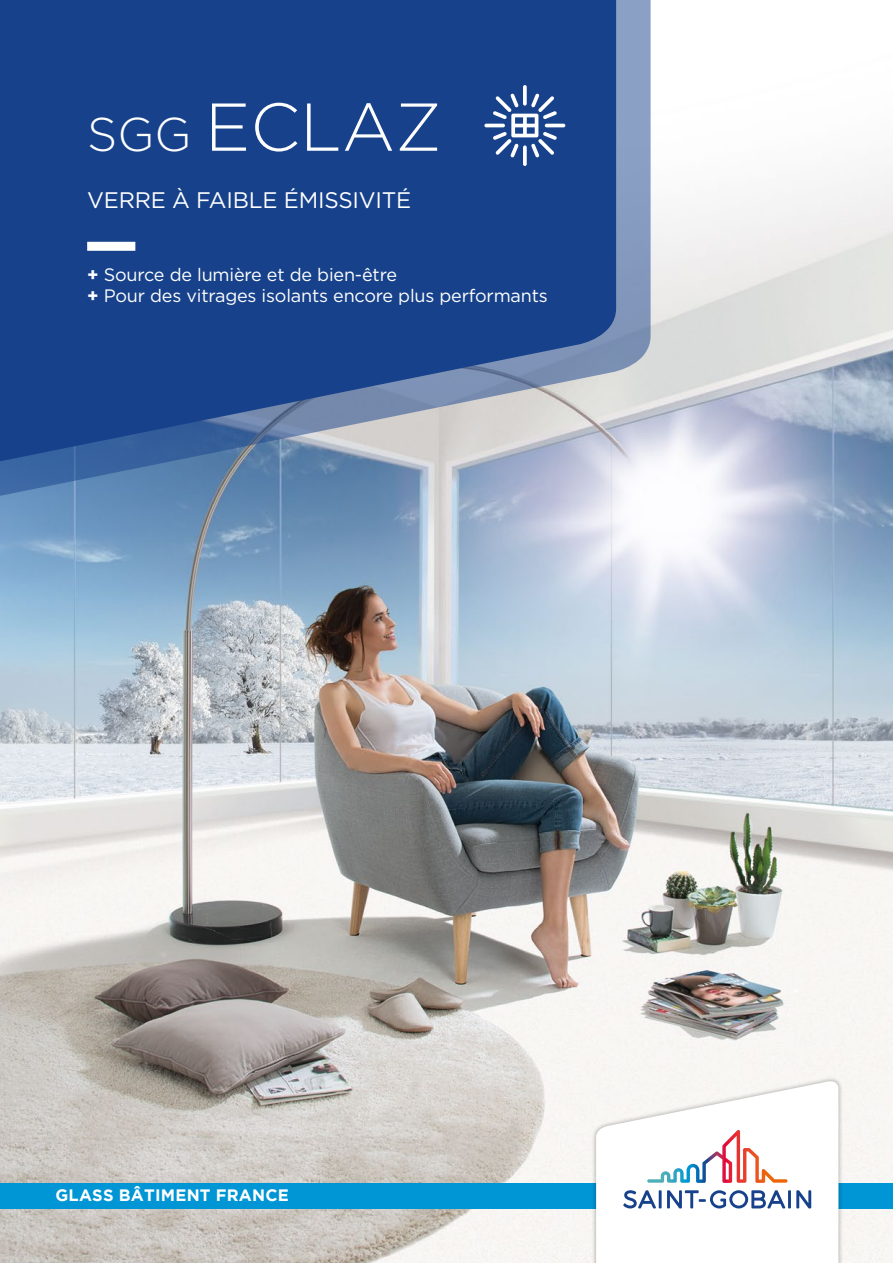
<style>
.page{position:relative;width:893px;height:1263px;background:#fff}
.page>*{position:absolute;margin:0;border:0;box-sizing:border-box;transform-origin:0 0}
.t1{font:300 67.5px "Gotham";color:#fff}
.t2{font:22.5px "Gotham";letter-spacing:-.01em;color:#fff}
.t3{font:18px/21.6px "Gotham";letter-spacing:-.01em;color:#fff}
.t4{font:700 16.5px "Gotham";letter-spacing:.015em;color:#fff}
.s1{font-size:47.25px}
.s2{font-weight:700}
</style>
<div class="page">
<img style="left:0;top:169px;width:893px;height:1094px">
<svg style="left:0;top:0;width:651px;height:519px;background:#94aac7"></svg>
<svg style="left:0;top:0;width:616px;height:496px;background:#2d5494"></svg>
<div style="left:0;top:1182px;width:893px;height:26px;background:#0095d4"></div>
<div style="left:591px;top:1076px;width:252px;height:187px;background:#000;opacity:.3"></div>
<svg style="left:596px;top:1079px;width:242px;height:184px"></svg>
<div style="left:87px;top:242px;width:48px;height:9px;background:#fff"></div>
<hr style="left:484px;top:124px;width:21px;height:3px;background:#fff;border-radius:2px">
<svg style="left:523px;top:85px;width:4px;height:21px"></svg>
<hr style="left:545px;top:124px;width:20px;height:3px;background:#fff;border-radius:2px">
<svg style="left:523px;top:145px;width:4px;height:21px"></svg>
<svg style="left:493px;top:93px;width:64px;height:64px"></svg>
<h1 class="t1" style="left:87px;top:84px;width:356px"><span class="s1">sgg</span> ECLAZ</h1>
<p class="t2" style="left:87px;top:185px;width:326px">VERRE À FAIBLE ÉMISSIVITÉ</p>
<p class="t3" style="left:87px;top:263px;width:462px"><span class="s2">+</span> Source de lumière et de bien-être<br><span class="s2">+</span> Pour des vitrages isolants encore plus performants</p>
<p class="t4" style="left:55px;top:1185px;width:235px">GLASS BÂTIMENT FRANCE</p>
</div>
